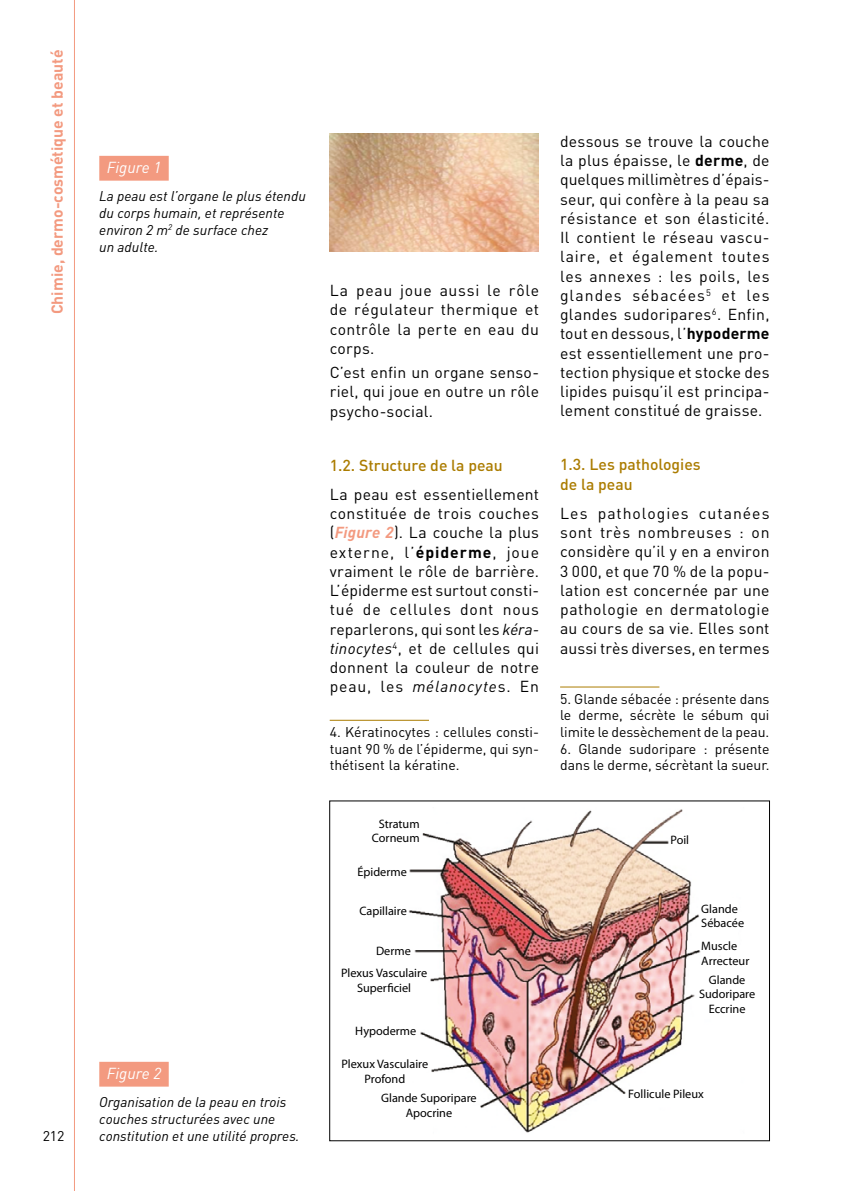
<style>
.page{position:relative;width:844px;height:1191px;background:#fff}
.page>*{position:absolute;margin:0;border:0;box-sizing:border-box;transform-origin:0 0}
._04-Texte_courant{font:15.75px/19.2px "DIN";letter-spacing:.015em;color:#000;text-align:justify}
._7-inter_2{font:500 15.75px/19.2px "DIN";color:#ab7c00}
.t1{font:700 15.75px "DIN";color:#f39a80}
._05_legende_numero{font:italic 15.75px "DIN";color:#fff}
._11-Notes{font:14px/16.6px "DIN";color:#000;text-align:justify}
._05-legendes{font:italic 14px/16.8px "DIN";color:#000}
.Legende_IMG{font:12.25px/14.7px "Myriad Pro";color:#000;text-align:center}
.s1{font-weight:700;font-style:italic;color:#f39a80}
.s2{font-weight:700}
.s3{font-style:italic}
</style>
<div class="page">
<svg style="left:74px;top:0;width:1px;height:1191px"></svg>
<hr style="left:329px;top:720px;width:100px;height:1px;background:#ab7c00">
<div style="left:99px;top:156px;width:70px;height:25px;background:#f39a80"></div>
<div style="left:99px;top:1061px;width:70px;height:25px;background:#f39a80"></div>
<hr style="left:560px;top:686px;width:99px;height:1px;background:#ab7c00">
<img style="left:329px;top:134px;width:209px;height:118px">
<img style="left:408px;top:809px;width:293px;height:324px">
<p class="t1" style="left:47px;top:314px;width:266px;rotate:-90deg">Chimie, dermo-cosmétique et beauté</p>
<p class="_11-Notes" style="left:43px;top:1127px;width:23px">212</p>
<p class="_05_legende_numero" style="left:107px;top:158px;width:56px">Figure 1</p>
<p class="_05-legendes" style="left:99px;top:187px;width:208px">La peau est l’organe le plus étendu du corps humain, et représente environ 2 m<sup>2</sup> de surface chez<br>un adulte.</p>
<p class="_05_legende_numero" style="left:107px;top:1063px;width:56px">Figure 2</p>
<p class="_05-legendes" style="left:99px;top:1093px;width:202px">Organisation de la peau en trois couches structurées avec une constitution et une utilité propres.</p>
<p class="_04-Texte_courant" style="left:329px;top:280px;width:211px">La peau joue aussi le rôle de régulateur thermique et contrôle la perte en eau du corps.</p>
<p class="_04-Texte_courant" style="left:329px;top:362px;width:211px">C’est enfin un organe senso&shy;riel, qui joue en outre un rôle psycho-social.</p>
<p class="_7-inter_2" style="left:329px;top:455px;width:175px">1.2. Structure de la peau</p>
<p class="_04-Texte_courant" style="left:329px;top:484px;width:211px">La peau est essentiellement constituée de trois couches (<span class="s1">Figure 2</span>). La couche la plus externe, l’<span class="s2">épiderme</span>, joue vraiment le rôle de barrière.<br>L’épiderme est surtout consti&shy;tué de cellules dont nous reparlerons, qui sont les <span class="s3">kéra&shy;tinocytes</span><sup>4</sup>, et de cellules qui donnent la couleur de notre peau, les <span class="s3">mélanocyte</span>s. En</p>
<p class="_11-Notes" style="left:329px;top:723px;width:211px">4. Kératinocytes : cellules consti&shy;tuant 90 % de l’épiderme, qui syn&shy;thétisent la kératine.</p>
<p class="Legende_IMG" style="left:372px;top:816px;width:49px">Stratum<br>Corneum</p>
<p class="Legende_IMG" style="left:357px;top:864px;width:51px">Épiderme</p>
<p class="Legende_IMG" style="left:359px;top:903px;width:49px">Capillaire</p>
<p class="Legende_IMG" style="left:376px;top:943px;width:36px">Derme</p>
<p class="Legende_IMG" style="left:341px;top:965px;width:87px">Plexus Vasculaire<br>Superficiel</p>
<p class="Legende_IMG" style="left:355px;top:1023px;width:63px">Hypoderme</p>
<p class="Legende_IMG" style="left:341px;top:1056px;width:88px">Plexux Vasculaire<br>Profond</p>
<p class="Legende_IMG" style="left:381px;top:1090px;width:97px">Glande Suporipare<br>Apocrine</p>
<p class="_04-Texte_courant" style="left:560px;top:131px;width:211px">dessous se trouve la couche la plus épaisse, le <span class="s2">derme</span>, de quelques millimètres d’épais&shy;seur, qui confère à la peau sa résistance et son élasticité.<br>Il contient le réseau vascu&shy;laire, et également toutes les annexes : les poils, les glandes sébacées<sup>5</sup> et les glandes sudoripares<sup>6</sup>. Enfin, tout en dessous, l’<span class="s2">hypoderme </span>est essentiellement une pro&shy;tection physique et stocke des lipides puisqu’il est principa&shy;lement constitué de graisse.</p>
<p class="_7-inter_2" style="left:560px;top:454px;width:142px">1.3. Les pathologies de la peau</p>
<p class="_04-Texte_courant" style="left:560px;top:503px;width:211px">Les pathologies cutanées sont très nombreuses : on considère qu’il y en a environ 3 000, et que 70 % de la popu&shy;lation est concernée par une pathologie en dermatologie au cours de sa vie. Elles sont aussi très diverses, en termes</p>
<p class="_11-Notes" style="left:560px;top:690px;width:211px">5. Glande sébacée : présente dans le derme, sécrète le sébum qui limite le dessèchement de la peau.</p>
<p class="_11-Notes" style="left:560px;top:740px;width:211px">6. Glande sudoripare : présente dans le derme, sécrètant la sueur.</p>
<p class="Legende_IMG" style="left:670px;top:832px;width:20px">Poil</p>
<p class="Legende_IMG" style="left:701px;top:901px;width:44px;text-align:left">Glande<br>Sébacée</p>
<p class="Legende_IMG" style="left:701px;top:938px;width:50px;text-align:left">Muscle<br>Arrecteur</p>
<p class="Legende_IMG" style="left:698px;top:972px;width:58px">Glande<br>Sudoripare<br>Eccrine</p>
<p class="Legende_IMG" style="left:628px;top:1086px;width:77px">Follicule Pileux</p>
</div>
